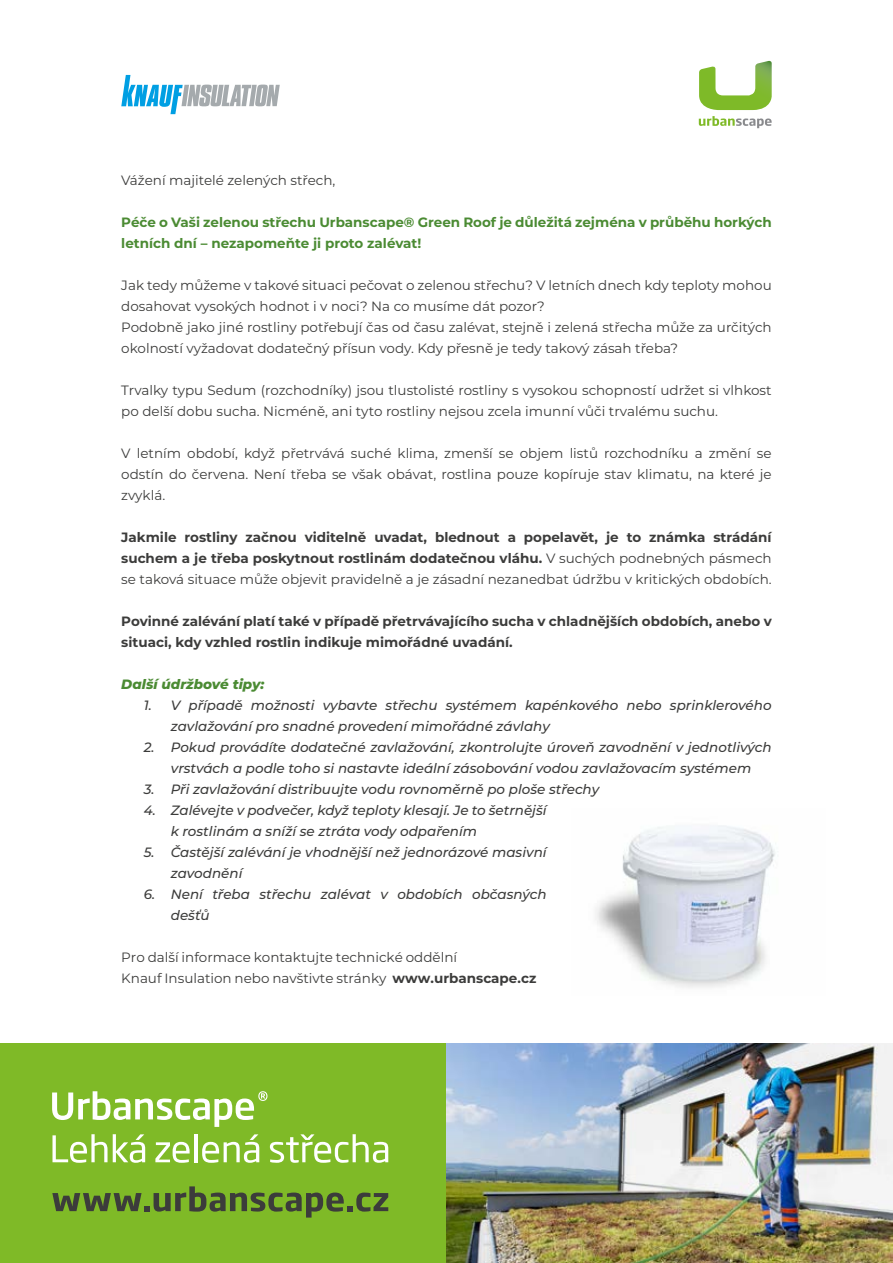
<style>
.page{position:relative;width:893px;height:1263px;background:#fff}
.page>*{position:absolute;margin:0;border:0;box-sizing:border-box;transform-origin:0 0}
.t1{font:13.5px/21px "Montserrat";color:#3c3c3b}
.t2{font:italic 500 13.5px/21px "Montserrat";color:#3c3c3b}
.t3{font:700 13.5px/21px "Montserrat";color:#3c3c3b;text-align:justify}
.t4{font:700 13.5px/21px "Montserrat";color:#4b8b33}
.t5{font:italic 800 13.5px "Montserrat";color:#4b8b33}
.s1{font-weight:400}
.s2{font-weight:700}
</style>
<div class="page">
<div style="left:0;top:1043px;width:446px;height:220px;background:#7fba27"></div>
<svg style="left:52px;top:1186px;width:336px;height:31px"></svg>
<svg style="left:52px;top:1091px;width:215px;height:36px"></svg>
<svg style="left:52px;top:1134px;width:93px;height:29px"></svg>
<svg style="left:155px;top:1142px;width:35px;height:21px"></svg>
<hr style="left:194px;top:1134px;width:3px;height:28px;background:#fff">
<svg style="left:202px;top:1134px;width:57px;height:29px"></svg>
<svg style="left:270px;top:1134px;width:118px;height:29px"></svg>
<svg style="left:699px;top:116px;width:73px;height:12px"></svg>
<svg style="left:699px;top:61px;width:73px;height:49px"></svg>
<svg style="left:121px;top:75px;width:159px;height:39px"></svg>
<img style="left:595px;top:825px;width:180px;height:163px">
<img style="left:446px;top:1043px;width:447px;height:220px">
<p class="t1" style="left:121px;top:169px;width:216px">Vážení majitelé zelených střech,</p>
<p class="t4" style="left:121px;top:211px;width:652px">Péče o Vaši zelenou střechu Urbanscape® Green Roof je důležitá zejména v průběhu horkých letních dní – nezapomeňte ji proto zalévat!</p>
<p class="t1" style="left:121px;top:274px;width:652px">Jak tedy můžeme v takové situaci pečovat o zelenou střechu? V letních dnech kdy teploty mohou dosahovat vysokých hodnot i v noci? Na co musíme dát pozor?<br>Podobně jako jiné rostliny potřebují čas od času zalévat, stejně i zelená střecha může za určitých okolností vyžadovat dodatečný přísun vody. Kdy přesně je tedy takový zásah třeba?</p>
<p class="t1" style="left:121px;top:379px;width:652px">Trvalky typu Sedum (rozchodníky) jsou tlustolisté rostliny s vysokou schopností udržet si vlhkost po delší dobu sucha. Nicméně, ani tyto rostliny nejsou zcela imunní vůči trvalému suchu.</p>
<p class="t1" style="left:121px;top:442px;width:652px;text-align:justify">V letním období, když přetrvává suché klima, zmenší se objem listů rozchodníku a změní se odstín do červena. Není třeba se však obávat, rostlina pouze kopíruje stav klimatu, na které je zvyklá.</p>
<p class="t3" style="left:121px;top:526px;width:652px">Jakmile rostliny začnou viditelně uvadat, blednout a popelavět, je to známka strádání suchem a je třeba poskytnout rostlinám dodatečnou vláhu. <span class="s1">V suchých podnebných pásmech se taková situace může objevit pravidelně a je zásadní nezanedbat údržbu v kritických obdobích.</span></p>
<p class="t3" style="left:121px;top:610px;width:652px">Povinné zalévání platí také v případě přetrvávajícího sucha v chladnějších obdobích, anebo v situaci, kdy vzhled rostlin indikuje mimořádné uvadání.</p>
<p class="t5" style="left:121px;top:674px;width:145px">Další údržbové tipy:</p>
<p class="t2" style="left:171px;top:694px;width:602px;text-indent:-27px">1. V případě možnosti vybavte střechu systémem kapénkového nebo sprinklerového zavlažování pro snadné provedení mimořádné závlahy</p>
<p class="t2" style="left:144px;top:736px;width:629px;text-align:center">2. Pokud provádíte dodatečné zavlažování, zkontrolujte úroveň zavodnění v jednotlivých vrstvách a podle toho si nastavte ideální zásobování vodou zavlažovacím systémem</p>
<p class="t2" style="left:144px;top:778px;width:457px">3. Při zavlažování distribuujte vodu rovnoměrně po ploše střechy</p>
<p class="t2" style="left:171px;top:799px;width:377px;text-indent:-27px">4. Zalévejte v podvečer, když teploty klesají. Je to šetrnější k rostlinám a sníží se ztráta vody odpařením</p>
<p class="t2" style="left:171px;top:841px;width:377px;text-indent:-27px">5. Častější zalévání je vhodnější než jednorázové masivní zavodnění</p>
<p class="t2" style="left:171px;top:883px;width:377px;text-indent:-27px">6. Není třeba střechu zalévat v obdobích občasných dešťů</p>
<p class="t1" style="left:121px;top:945px;width:416px;line-height:21.8px">Pro další informace kontaktujte technické oddělní<br>Knauf Insulation nebo navštivte stránky <span class="s2">www.urbanscape.cz</span></p>
</div>
